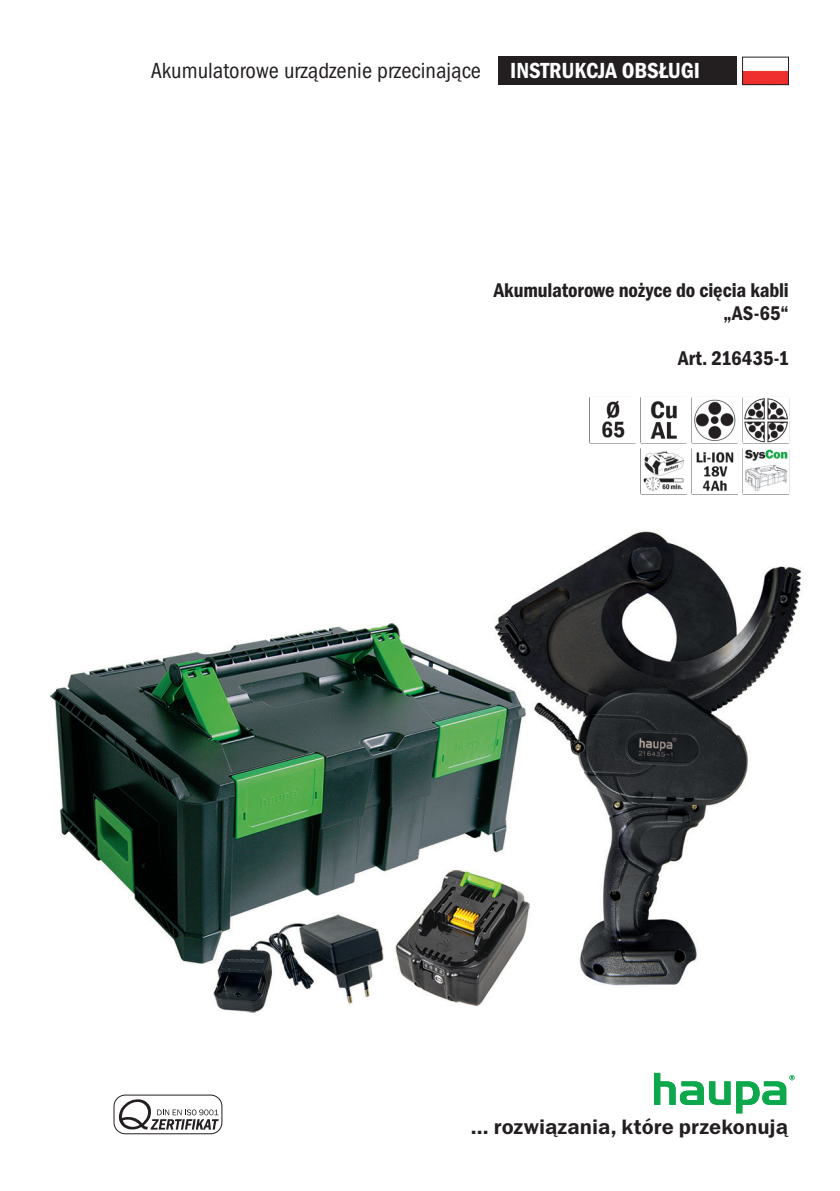
<style>
.page{position:relative;width:840px;height:1191px;background:#fff}
.page>*{position:absolute;margin:0;border:0;box-sizing:border-box;transform-origin:0 0}
.t1{font:22px "Franklin Gothic Book Cond ITC";color:#231f20}
.t2{font:22px "Franklin Gothic Demi Cond ITC";letter-spacing:-.005em;color:#fff}
.t3{font:21px "Franklin Gothic Demi ITC";letter-spacing:.005em;color:#231f20}
.t4{font:20px/22.6px "Franklin Gothic Demi Cond ITC";letter-spacing:-.01em;color:#231f20;text-align:right}
</style>
<div class="page">
<img style="left:50px;top:398px;width:753px;height:737px">
<hr style="left:742px;top:449px;width:1px;height:44px;background:#231f20">
<hr style="left:742px;top:448px;width:46px;height:1px;background:#231f20">
<hr style="left:742px;top:493px;width:46px;height:1px;background:#231f20">
<hr style="left:787px;top:449px;width:1px;height:44px;background:#231f20">
<img style="left:743px;top:449px;width:44px;height:44px">
<svg style="left:653px;top:1073px;width:141px;height:40px"></svg>
<svg style="left:116px;top:1098px;width:102px;height:32px"></svg>
<div style="left:113px;top:1094px;width:109px;height:40px;border:1px solid #231f20;border-radius:11px"></div>
<div style="left:498px;top:57px;width:238px;height:28px;background:#231f20"></div>
<svg style="left:589px;top:398px;width:148px;height:96px"></svg>
<hr style="left:589px;top:398px;width:1px;height:44px;background:#231f20">
<hr style="left:589px;top:397px;width:46px;height:1px;background:#231f20">
<hr style="left:589px;top:442px;width:46px;height:1px;background:#231f20">
<hr style="left:634px;top:398px;width:1px;height:44px;background:#231f20">
<hr style="left:640px;top:398px;width:1px;height:44px;background:#231f20">
<hr style="left:640px;top:397px;width:46px;height:1px;background:#231f20">
<hr style="left:640px;top:442px;width:46px;height:1px;background:#231f20">
<hr style="left:685px;top:398px;width:1px;height:44px;background:#231f20">
<hr style="left:691px;top:398px;width:1px;height:44px;background:#231f20">
<hr style="left:691px;top:397px;width:46px;height:1px;background:#231f20">
<hr style="left:691px;top:442px;width:46px;height:1px;background:#231f20">
<hr style="left:736px;top:398px;width:1px;height:44px;background:#231f20">
<hr style="left:742px;top:398px;width:1px;height:44px;background:#231f20">
<hr style="left:742px;top:397px;width:46px;height:1px;background:#231f20">
<hr style="left:742px;top:442px;width:46px;height:1px;background:#231f20">
<hr style="left:787px;top:398px;width:1px;height:44px;background:#231f20">
<img style="left:590px;top:398px;width:44px;height:44px">
<img style="left:641px;top:398px;width:44px;height:44px">
<img style="left:692px;top:398px;width:44px;height:44px">
<img style="left:743px;top:398px;width:44px;height:44px">
<img style="left:743px;top:59px;width:43px;height:24px">
<div style="left:741px;top:57px;width:47px;height:28px;border:1px solid #231f20"></div>
<p class="t1" style="left:151px;top:58px;width:331px">Akumulatorowe urządzenie przecinające</p>
<p class="t2" style="left:510px;top:58px;width:191px">INSTRUKCJA OBSŁUGI</p>
<p class="t4" style="left:493px;top:279px;width:296px">Akumulatorowe nożyce do cięcia kabli „AS-65“</p>
<p class="t4" style="left:677px;top:347px;width:112px">Art. 216435-1</p>
<p class="t3" style="left:470px;top:1114px;width:318px">... rozwiązania, które przekonują</p>
</div>
